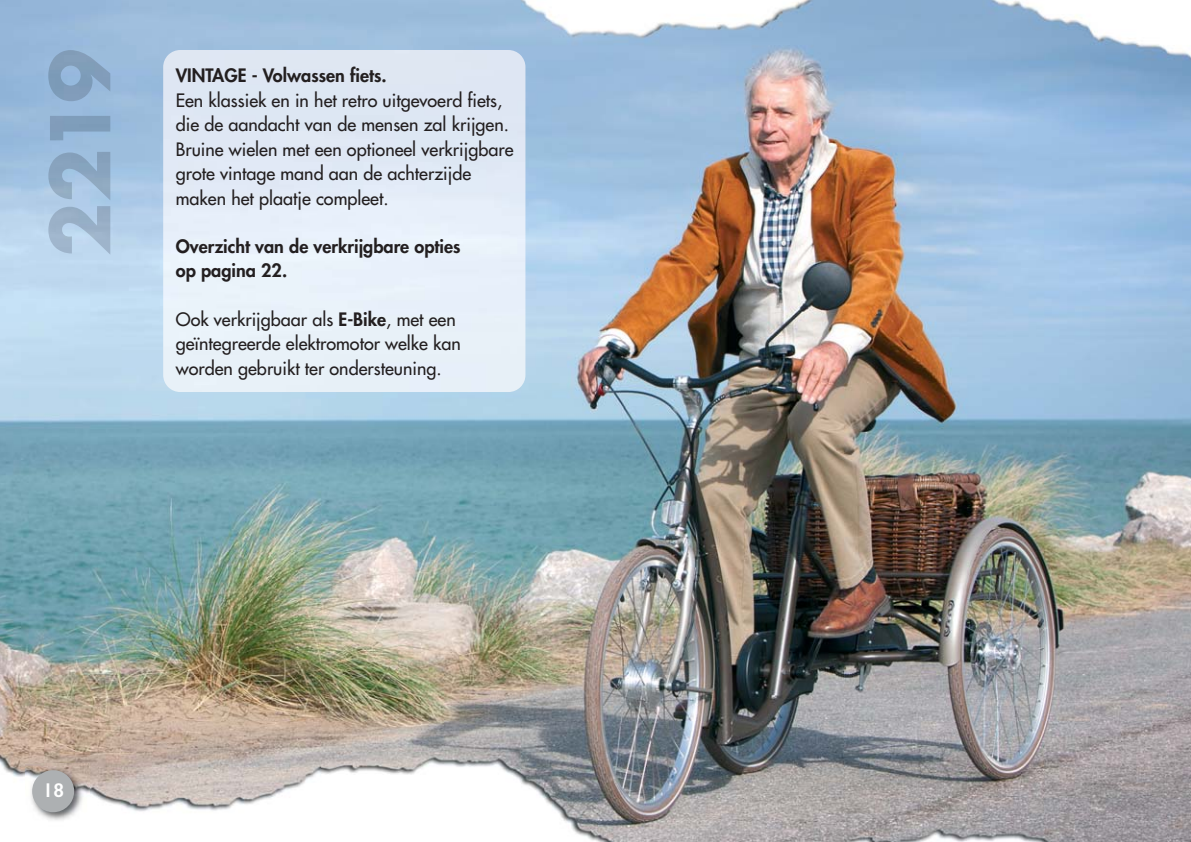
<style>
.page{position:relative;width:1191px;height:842px;background:#fff}
.page>*{position:absolute;margin:0;border:0;box-sizing:border-box;transform-origin:0 0}
.t1{font:600 20px "Gill Sans";color:#fff}
.t2{font:18px/24.6px "Futura";color:#231f20}
.t3{font:800 18px/24px "Futura";color:#231f20}
.s1{font-weight:800}
</style>
<div class="page">
<img style="left:0;top:0;width:1191px;height:842px">
<img style="left:48px;top:50px;width:62px;height:205px">
<img style="left:163px;top:50px;width:362px;height:342px">
<img style="left:25px;top:763px;width:64px;height:64px">
<div style="left:32px;top:770px;width:42px;height:42px;background:#adb0b2;border-radius:50%"></div>
<p class="t3" style="left:176px;top:65px;width:212px">VINTAGE - Volwassen fiets.</p>
<p class="t2" style="left:176px;top:89px;width:339px">Een klassiek en in het retro uitgevoerd fiets, die de aandacht van de mensen zal krijgen.<br>Bruine wielen met een optioneel verkrijgbare grote vintage mand aan de achterzijde maken het plaatje compleet.</p>
<p class="t3" style="left:176px;top:236px;width:286px">Overzicht van de verkrijgbare opties op pagina 22.</p>
<p class="t2" style="left:176px;top:308px;width:287px">Ook verkrijgbaar als <span class="s1">E-Bike</span>, met een geïntegreerde elektromotor welke kan worden gebruikt ter ondersteuning.</p>
<p class="t1" style="left:43px;top:778px;width:23px">18</p>
</div>
